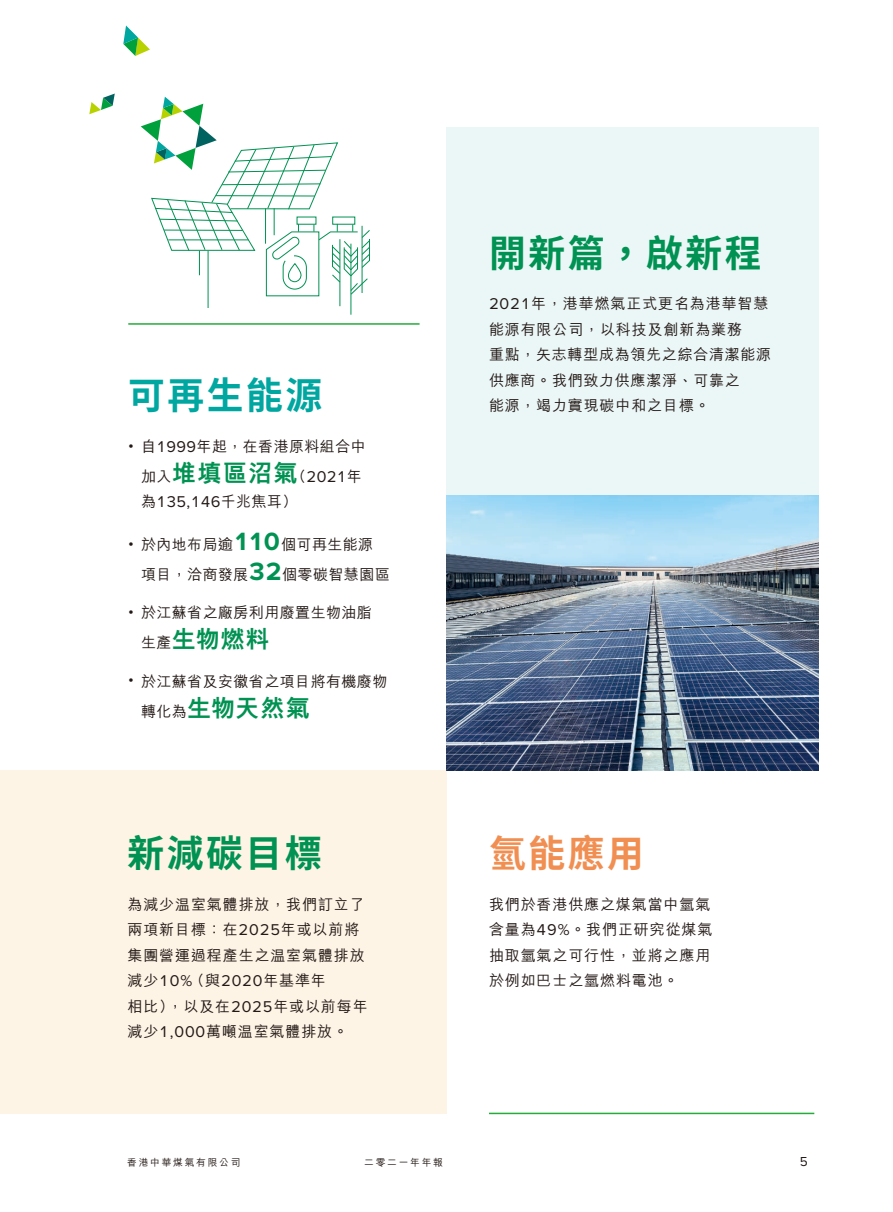
<style>
.page{position:relative;width:893px;height:1212px;background:#fff}
.page>*{position:absolute;margin:0;border:0;box-sizing:border-box;transform-origin:0 0}
.t1{font:700 37.5px "Noto Sans HK";letter-spacing:.07em;color:#009252}
.t2{font:700 37.5px "Noto Sans HK";letter-spacing:.07em;color:#00a6a0}
.t3{font:700 37.5px "Noto Sans HK";color:#f18f52}
.t4{font:800 24px "M Hei HK";letter-spacing:.05em;color:#009252}
.t5{font:16.2px "Proxima Nova";letter-spacing:.02em;color:#231916}
.t6{font:500 15px/25.5px "M Hei HK";letter-spacing:.06em;color:#231916}
.t7{font:500 15px/30px "M Hei HK";letter-spacing:.03em;color:#231916}
.t8{font:13.5px "Proxima Nova";color:#231916}
.t9{font:500 9.75px "M Hei HK";letter-spacing:.18em;color:#231916}
.s1{font-family:"Proxima Nova";font-weight:400;font-size:16.2px}
.s2{font-weight:500;font-size:15px;color:#231916}
.s3{font-family:"Proxima Nova";font-weight:400;font-size:16.2px;color:#231916}
.s4{font-family:"M Hei HK";font-weight:500;font-size:15px}
.s5{font-family:"Proxima Nova";font-weight:700;font-size:25.95px;color:#009252}
</style>
<div class="page">
<div style="left:446px;top:128px;width:373px;height:385px;background:#ebf6f6"></div>
<div style="left:0;top:770px;width:446px;height:344px;background:#fef4e5"></div>
<hr style="left:128px;top:323px;width:292px;height:2px;background:#23ac39">
<hr style="left:489px;top:1113px;width:325px;height:1px;background:#23ac39">
<img style="left:446px;top:495px;width:373px;height:275px">
<hr style="left:208px;top:251px;width:1px;height:57px;background:#009252">
<hr style="left:340px;top:239px;width:1px;height:67px;background:#009252">
<hr style="left:351px;top:244px;width:1px;height:71px;background:#009252">
<svg style="left:89px;top:94px;width:26px;height:20px"></svg>
<svg style="left:123px;top:26px;width:27px;height:30px"></svg>
<svg style="left:141px;top:97px;width:229px;height:200px"></svg>
<h1 class="t2" style="left:128px;top:374px;width:196px">可再生能源</h1>
<p class="t7" style="left:128px;top:430px;width:239px"><span class="s1">•</span> 自<span class="s1">1999</span>年起，在香港原料組合中</p>
<h2 class="t4" style="left:141px;top:461px;width:222px"><span class="s2">加入</span>堆填區沼氣<span class="s2">（</span><span class="s3">2021</span><span class="s2">年</span></h2>
<p class="t5" style="left:141px;top:490px;width:158px"><span class="s4">為</span>135,146<span class="s4">千兆焦耳）</span></p>
<p class="t7" style="left:141px;top:528px;width:250px;text-indent:-13px"><span class="s1">•</span> 於內地布局逾<span class="s5">110</span>個可再生能源項目，洽商發展<span class="s5">32</span>個零碳智慧園區</p>
<p class="t7" style="left:128px;top:597px;width:245px"><span class="s1">•</span> 於江蘇省之廠房利用廢置生物油脂</p>
<h2 class="t4" style="left:141px;top:627px;width:130px"><span class="s2">生產</span>生物燃料</h2>
<p class="t7" style="left:128px;top:665px;width:261px"><span class="s1">•</span> 於江蘇省及安徽省之項目將有機廢物</p>
<h2 class="t4" style="left:141px;top:696px;width:170px"><span class="s2">轉化為</span>生物天然氣</h2>
<h1 class="t1" style="left:128px;top:832px;width:196px">新減碳目標</h1>
<p class="t6" style="left:128px;top:890px;width:242px">為減少温室氣體排放，我們訂立了兩項新目標：在<span class="s1">2025</span>年或以前將集團營運過程產生之温室氣體排放減少<span class="s1">10%</span>（與<span class="s1">2020</span>年基準年<br>相比），以及在<span class="s1">2025</span>年或以前每年減少<span class="s1">1,000</span>萬噸温室氣體排放。</p>
<h1 class="t1" style="left:489px;top:232px;width:274px">開新篇，啟新程</h1>
<p class="t6" style="left:489px;top:290px;width:284px"><span class="s1">2021</span>年，港華燃氣正式更名為港華智慧能源有限公司，以科技及創新為業務<br>重點，矢志轉型成為領先之綜合清潔能源供應商。我們致力供應潔淨、可靠之<br>能源，竭力實現碳中和之目標。</p>
<h1 class="t3" style="left:489px;top:832px;width:156px">氫能應用</h1>
<p class="t6" style="left:489px;top:890px;width:225px">我們於香港供應之煤氣當中氫氣含量為<span class="s1">49%</span>。我們正研究從煤氣抽取氫氣之可行性，並將之應用於例如巴士之氫燃料電池。</p>
<p class="t9" style="left:127px;top:1156px;width:115px">香港中華煤氣有限公司</p>
<p class="t9" style="left:364px;top:1156px;width:80px">二零二一年年報</p>
<p class="t8" style="left:800px;top:1151px;width:10px">5</p>
</div>
